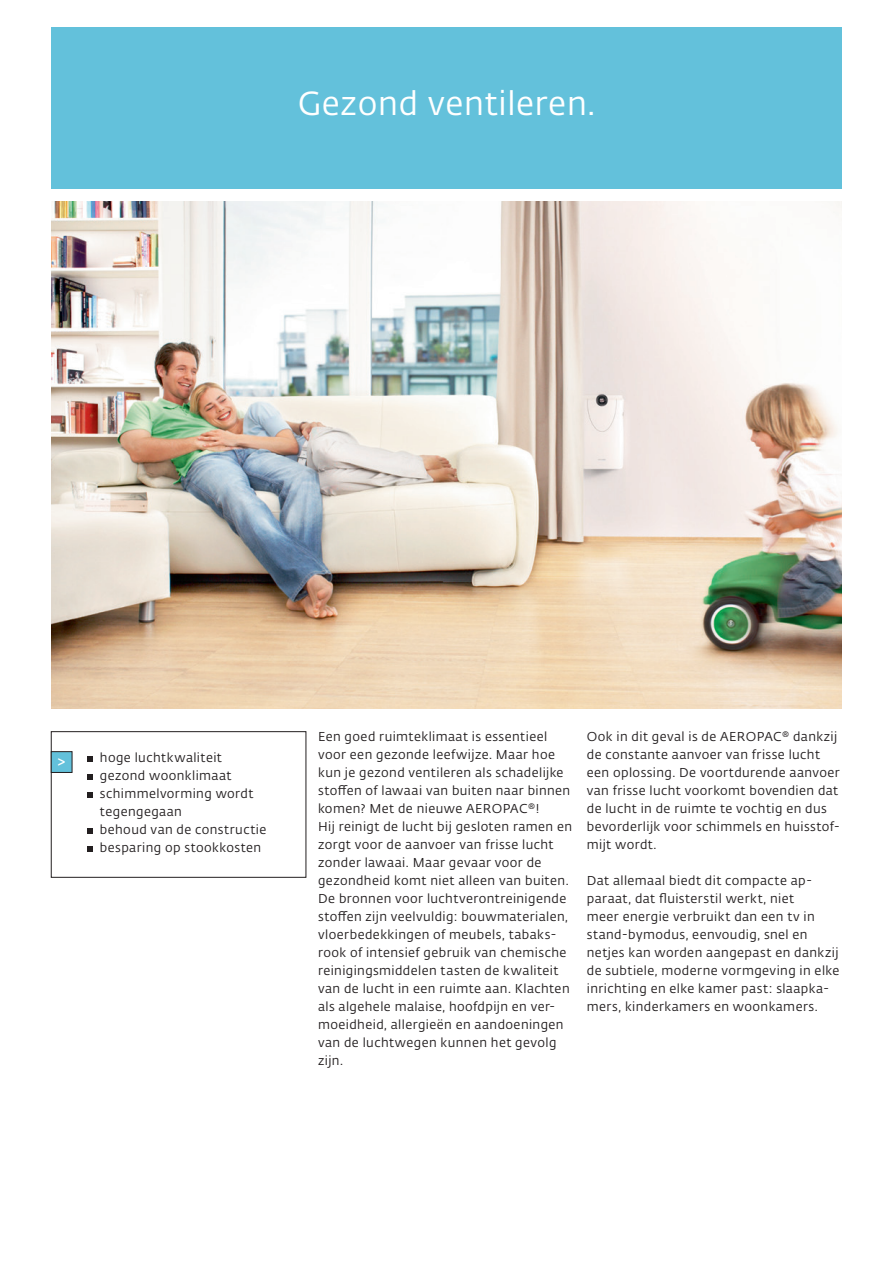
<style>
.page{position:relative;width:893px;height:1263px;background:#fff}
.page>*{position:absolute;margin:0;border:0;box-sizing:border-box;transform-origin:0 0}
.Headline_Produktname{font:33px "Fedra Sans Alt Pro";letter-spacing:.02em;color:#fff}
.t1{font:500 15px "Futura";color:#fff}
.copy_OTF_9_5_14_20{font:12.75px/18px "Fedra Sans Alt Pro";letter-spacing:.03em;color:#231f20}
.Aufzählung_ohne_Einz{font:12.75px/18px "Fedra Sans Alt Pro";letter-spacing:.03em;color:#231f20}
</style>
<div class="page">
<img style="left:51px;top:202px;width:791px;height:506px">
<div style="left:51px;top:28px;width:791px;height:161px;background:#63c1db"></div>
<div style="left:51px;top:731px;width:255px;height:146px;border:1px solid #231f20"></div>
<div style="left:51px;top:752px;width:21px;height:20px;background:#63c1db"></div>
<div style="left:51px;top:751px;width:21px;height:22px;border:1px solid #231f20"></div>
<svg style="left:87px;top:756px;width:6px;height:6px"></svg>
<svg style="left:87px;top:774px;width:6px;height:6px"></svg>
<svg style="left:87px;top:792px;width:6px;height:6px"></svg>
<svg style="left:87px;top:828px;width:6px;height:6px"></svg>
<svg style="left:87px;top:846px;width:6px;height:6px"></svg>
<p class="Headline_Produktname" style="left:298px;top:80px;width:299px">Gezond ventileren.</p>
<p class="t1" style="left:58px;top:753px;width:9px">&gt;</p>
<p class="Aufzählung_ohne_Einz" style="left:100px;top:748px;width:124px">hoge luchtkwaliteit</p>
<p class="Aufzählung_ohne_Einz" style="left:100px;top:766px;width:133px">gezond woonklimaat</p>
<p class="Aufzählung_ohne_Einz" style="left:100px;top:784px;width:155px">schimmelvorming wordt tegengegaan</p>
<p class="Aufzählung_ohne_Einz" style="left:100px;top:820px;width:168px">behoud van de constructie</p>
<p class="Aufzählung_ohne_Einz" style="left:100px;top:838px;width:163px">besparing op stookkosten</p>
<p class="copy_OTF_9_5_14_20" style="left:318px;top:727px;width:254px">Een goed ruimteklimaat is essentieel voor een gezonde leefwijze. Maar hoe kun je gezond ventileren als schadelijke stoffen of lawaai van buiten naar binnen komen? Met de nieuwe AEROPAC®!</p>
<p class="copy_OTF_9_5_14_20" style="left:318px;top:817px;width:256px">Hij reinigt de lucht bij gesloten ramen en zorgt voor de aanvoer van frisse lucht zonder lawaai. Maar gevaar voor de gezondheid komt niet alleen van buiten.<br>De bronnen voor luchtverontreinigende stoffen zijn veelvuldig: bouwmaterialen, vloerbedekkingen of meubels, tabaks&shy;rook of intensief gebruik van chemische reinigingsmiddelen tasten de kwaliteit van de lucht in een ruimte aan. Klachten als algehele malaise, hoofdpijn en ver&shy;moeidheid, allergieën en aandoeningen van de luchtwegen kunnen het gevolg zijn.</p>
<p class="copy_OTF_9_5_14_20" style="left:587px;top:727px;width:255px">Ook in dit geval is de AEROPAC® dankzij de constante aanvoer van frisse lucht een oplossing. De voortdurende aanvoer van frisse lucht voorkomt bovendien dat de lucht in de ruimte te vochtig en dus bevorderlijk voor schimmels en huisstof&shy;mijt wordt.</p>
<p class="copy_OTF_9_5_14_20" style="left:587px;top:871px;width:254px">Dat allemaal biedt dit compacte ap&shy;paraat, dat fluisterstil werkt, niet<br>meer energie verbruikt dan een tv in stand-bymodus, eenvoudig, snel en netjes kan worden aangepast en dankzij de subtiele, moderne vormgeving in elke inrichting en elke kamer past: slaapka&shy;mers, kinderkamers en woonkamers.</p>
</div>
